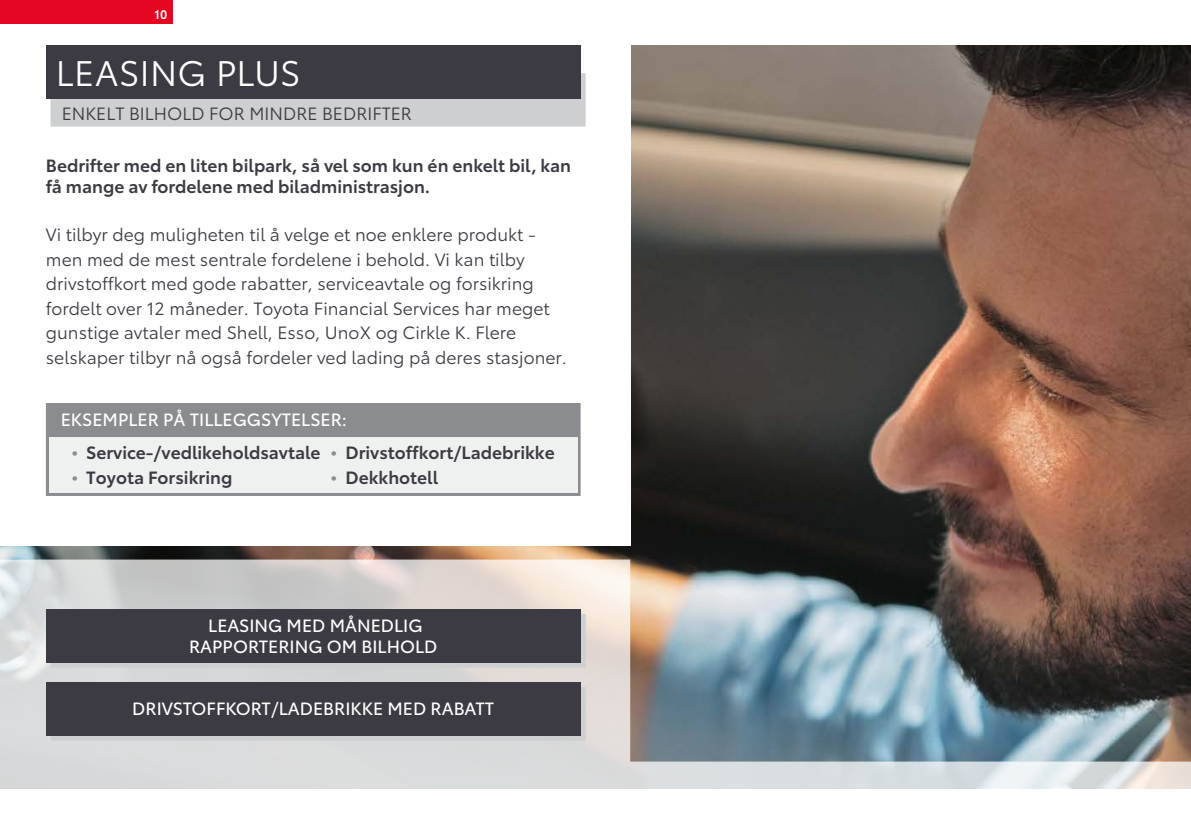
<style>
.page{position:relative;width:1191px;height:834px;background:#fff}
.page>*{position:absolute;margin:0;border:0;box-sizing:border-box;transform-origin:0 0}
.t1{font:35px "Toyota Type";letter-spacing:.01em;color:#fff}
.t2{font:17.5px/24.5px "Toyota Type";color:#3c3a42}
.t3{font:600 17.5px/21px "Toyota Type";color:#3c3a42}
.t4{font:17.5px/21px "Toyota Type";color:#fff;text-align:center}
.t5{font:600 12.25px "Toyota Type";color:#fff}
.s1{color:#8b8c90}
</style>
<div class="page">
<img style="left:0;top:46px;width:1191px;height:513px">
<div style="left:0;top:0;width:630px;height:545px;background:#fff"></div>
<div style="left:51px;top:73px;width:535px;height:53px;background:#cecfd0"></div>
<div style="left:46px;top:46px;width:534px;height:53px;background:#3c3a42"></div>
<img style="left:0;top:559px;width:1191px;height:230px">
<div style="left:0;top:0;width:172px;height:24px;background:#e40521"></div>
<div style="left:51px;top:686px;width:534px;height:54px;background:linear-gradient(to right,#cecfd0,#cecfd0)"></div>
<div style="left:46px;top:682px;width:534px;height:53px;background:#3c3a42"></div>
<svg style="left:51px;top:614px;width:534px;height:53px;background:#b1b1b3"></svg>
<div style="left:46px;top:609px;width:534px;height:53px;background:#3c3a42"></div>
<div style="left:46px;top:403px;width:534px;height:93px;background:#8b8c90"></div>
<div style="left:49px;top:436px;width:528px;height:56px;background:#eff0f0"></div>
<p class="t5" style="left:155px;top:5px;width:14px">10</p>
<h1 class="t1" style="left:56px;top:47px;width:246px">LEASING PLUS</h1>
<p class="t2" style="left:62px;top:100px;width:352px">ENKELT BILHOLD FOR MINDRE BEDRIFTER</p>
<p class="t3" style="left:46px;top:154px;width:527px">Bedrifter med en liten bilpark, så vel som kun én enkelt bil, kan få mange av fordelene med biladministrasjon.</p>
<p class="t2" style="left:46px;top:221px;width:522px">Vi tilbyr deg muligheten til å velge et noe enklere produkt - men med de mest sentrale fordelene i behold. Vi kan tilby drivstoffkort med gode rabatter, serviceavtale og forsikring fordelt over 12 måneder. Toyota Financial Services har meget gunstige avtaler med Shell, Esso, UnoX og Cirkle K. Flere selskaper tilbyr nå også fordeler ved lading på deres stasjoner.</p>
<p class="t4" style="left:61px;top:408px;width:288px">EKSEMPLER PÅ TILLEGGSYTELSER:</p>
<p class="t3" style="left:71px;top:440px;width:251px"><span class="s1">•</span> Service-/vedlikeholdsavtale</p>
<p class="t3" style="left:71px;top:465px;width:162px"><span class="s1">•</span> Toyota Forsikring</p>
<p class="t3" style="left:330px;top:440px;width:226px"><span class="s1">•</span> Drivstoffkort/Ladebrikke</p>
<p class="t3" style="left:330px;top:465px;width:109px"><span class="s1">•</span> Dekkhotell</p>
<p class="t4" style="left:189px;top:613px;width:250px">LEASING MED MÅNEDLIG<br>RAPPORTERING OM BILHOLD</p>
<p class="t4" style="left:132px;top:696px;width:363px">DRIVSTOFFKORT/LADEBRIKKE MED RABATT</p>
</div>
